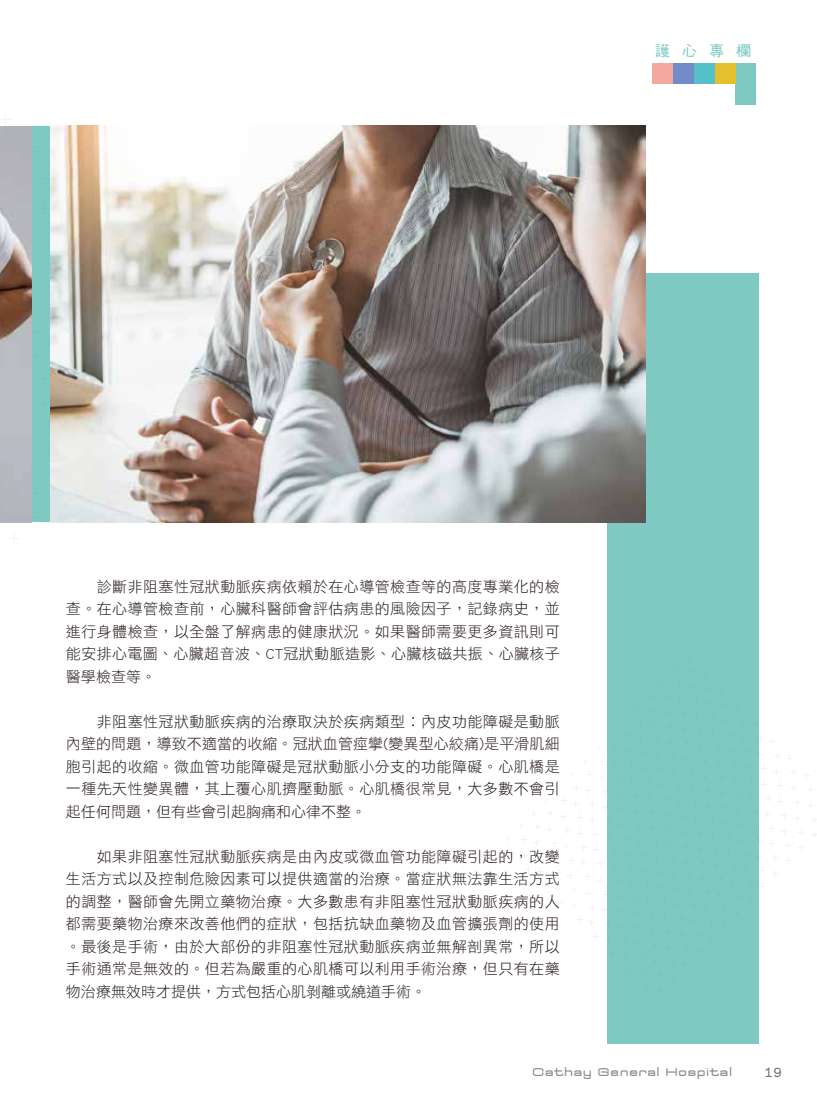
<style>
.page{position:relative;width:817px;height:1106px;background:#fff}
.page>*{position:absolute;margin:0;border:0;box-sizing:border-box;transform-origin:0 0}
.t1{font:15px/22.5px "DF Hei Std W3";letter-spacing:.025em;color:#221815;text-align:justify}
.t2{font:15px "DF Hei Std W5";color:#7ec9c1}
.t3{font:13.5px "Televisio";letter-spacing:.025em;color:#898989}
.t4{font:500 12px "Polaris";color:#727171}
</style>
<div class="page">
<div style="left:607px;top:273px;width:152px;height:771px;background:#7ec9c1"></div>
<svg style="left:32px;top:126px;width:12px;height:2px"></svg>
<svg style="left:0;top:113px;width:11px;height:13px"></svg>
<svg style="left:0;top:140px;width:178px;height:404px"></svg>
<svg style="left:785px;top:857px;width:6px;height:7px"></svg>
<svg style="left:772px;top:870px;width:6px;height:7px"></svg>
<svg style="left:759px;top:883px;width:6px;height:7px"></svg>
<svg style="left:798px;top:829px;width:7px;height:6px"></svg>
<svg style="left:785px;top:842px;width:7px;height:6px"></svg>
<svg style="left:772px;top:855px;width:7px;height:6px"></svg>
<svg style="left:759px;top:868px;width:7px;height:6px"></svg>
<svg style="left:807px;top:786px;width:7px;height:7px"></svg>
<svg style="left:794px;top:799px;width:7px;height:7px"></svg>
<svg style="left:781px;top:812px;width:7px;height:6px"></svg>
<svg style="left:768px;top:825px;width:7px;height:6px"></svg>
<svg style="left:803px;top:772px;width:6px;height:7px"></svg>
<svg style="left:790px;top:785px;width:6px;height:7px"></svg>
<svg style="left:790px;top:769px;width:7px;height:7px"></svg>
<svg style="left:777px;top:782px;width:7px;height:7px"></svg>
<svg style="left:765px;top:795px;width:6px;height:7px"></svg>
<svg style="left:786px;top:755px;width:6px;height:7px"></svg>
<svg style="left:773px;top:768px;width:7px;height:7px"></svg>
<svg style="left:760px;top:781px;width:7px;height:7px"></svg>
<svg style="left:761px;top:765px;width:6px;height:7px"></svg>
<svg style="left:593px;top:933px;width:6px;height:7px"></svg>
<svg style="left:769px;top:738px;width:7px;height:7px"></svg>
<svg style="left:588px;top:919px;width:7px;height:7px"></svg>
<svg style="left:597px;top:877px;width:7px;height:6px"></svg>
<svg style="left:584px;top:890px;width:7px;height:6px"></svg>
<svg style="left:571px;top:903px;width:7px;height:6px"></svg>
<svg style="left:597px;top:861px;width:7px;height:6px"></svg>
<svg style="left:584px;top:874px;width:7px;height:6px"></svg>
<svg style="left:571px;top:886px;width:7px;height:7px"></svg>
<svg style="left:558px;top:899px;width:7px;height:7px"></svg>
<svg style="left:567px;top:872px;width:7px;height:7px"></svg>
<svg style="left:554px;top:885px;width:7px;height:7px"></svg>
<svg style="left:593px;top:831px;width:7px;height:6px"></svg>
<svg style="left:580px;top:844px;width:7px;height:6px"></svg>
<svg style="left:576px;top:830px;width:7px;height:6px"></svg>
<svg style="left:563px;top:843px;width:7px;height:6px"></svg>
<svg style="left:550px;top:856px;width:7px;height:6px"></svg>
<svg style="left:537px;top:869px;width:7px;height:6px"></svg>
<svg style="left:589px;top:801px;width:7px;height:7px"></svg>
<svg style="left:577px;top:814px;width:6px;height:7px"></svg>
<svg style="left:598px;top:774px;width:7px;height:7px"></svg>
<svg style="left:585px;top:787px;width:7px;height:7px"></svg>
<svg style="left:572px;top:800px;width:7px;height:7px"></svg>
<svg style="left:559px;top:813px;width:7px;height:6px"></svg>
<svg style="left:546px;top:826px;width:7px;height:6px"></svg>
<svg style="left:533px;top:839px;width:7px;height:6px"></svg>
<svg style="left:599px;top:758px;width:6px;height:7px"></svg>
<svg style="left:586px;top:771px;width:6px;height:7px"></svg>
<svg style="left:573px;top:784px;width:6px;height:7px"></svg>
<svg style="left:560px;top:797px;width:6px;height:7px"></svg>
<svg style="left:547px;top:810px;width:6px;height:7px"></svg>
<svg style="left:534px;top:823px;width:6px;height:7px"></svg>
<div style="left:735px;top:64px;width:21px;height:20px;background:#7ec9c1"></div>
<div style="left:735px;top:84px;width:21px;height:21px;background:#7ec9c1"></div>
<div style="left:714px;top:64px;width:21px;height:20px;background:#e2c02e"></div>
<div style="left:693px;top:64px;width:21px;height:20px;background:#56c0c8"></div>
<div style="left:673px;top:64px;width:20px;height:20px;background:#718cc7"></div>
<div style="left:652px;top:64px;width:21px;height:20px;background:#f4a99f"></div>
<img style="left:51px;top:126px;width:594px;height:396px">
<img style="left:0;top:126px;width:32px;height:396px">
<p class="t2" style="left:655px;top:42px;width:97px">護心專欄</p>
<p class="t1" style="left:66px;top:575px;width:495px">　　診斷非阻塞性冠狀動脈疾病依賴於在心導管檢查等的高度專業化的檢查。在心導管檢查前，心臟科醫師會評估病患的風險因子，記錄病史，並進行身體檢查，以全盤了解病患的健康狀況。如果醫師需要更多資訊則可能安排心電圖、心臟超音波、CT冠狀動脈造影、心臟核磁共振、心臟核子醫學檢查等。</p>
<p class="t1" style="left:66px;top:710px;width:495px">　　非阻塞性冠狀動脈疾病的治療取決於疾病類型︰內皮功能障礙是動脈內壁的問題，導致不適當的收縮。冠狀血管痙攣(變異型心絞痛)是平滑肌細胞引起的收縮。微血管功能障礙是冠狀動脈小分支的功能障礙。心肌橋是一種先天性變異體，其上覆心肌擠壓動脈。心肌橋很常見，大多數不會引起任何問題，但有些會引起胸痛和心律不整。</p>
<p class="t1" style="left:66px;top:845px;width:495px">　　如果非阻塞性冠狀動脈疾病是由內皮或微血管功能障礙引起的，改變生活方式以及控制危險因素可以提供適當的治療。當症狀無法靠生活方式的調整，醫師會先開立藥物治療。大多數患有非阻塞性冠狀動脈疾病的人都需要藥物治療來改善他們的症狀，包括抗缺血藥物及血管擴張劑的使用。最後是手術，由於大部份的非阻塞性冠狀動脈疾病並無解剖異常，所以手術通常是無效的。但若為嚴重的心肌橋可以利用手術治療，但只有在藥物治療無效時才提供，方式包括心肌剝離或繞道手術。</p>
<p class="t3" style="left:532px;top:1064px;width:201px">Cathay General Hospital</p>
<p class="t4" style="left:764px;top:1063px;width:19px">19</p>
</div>
